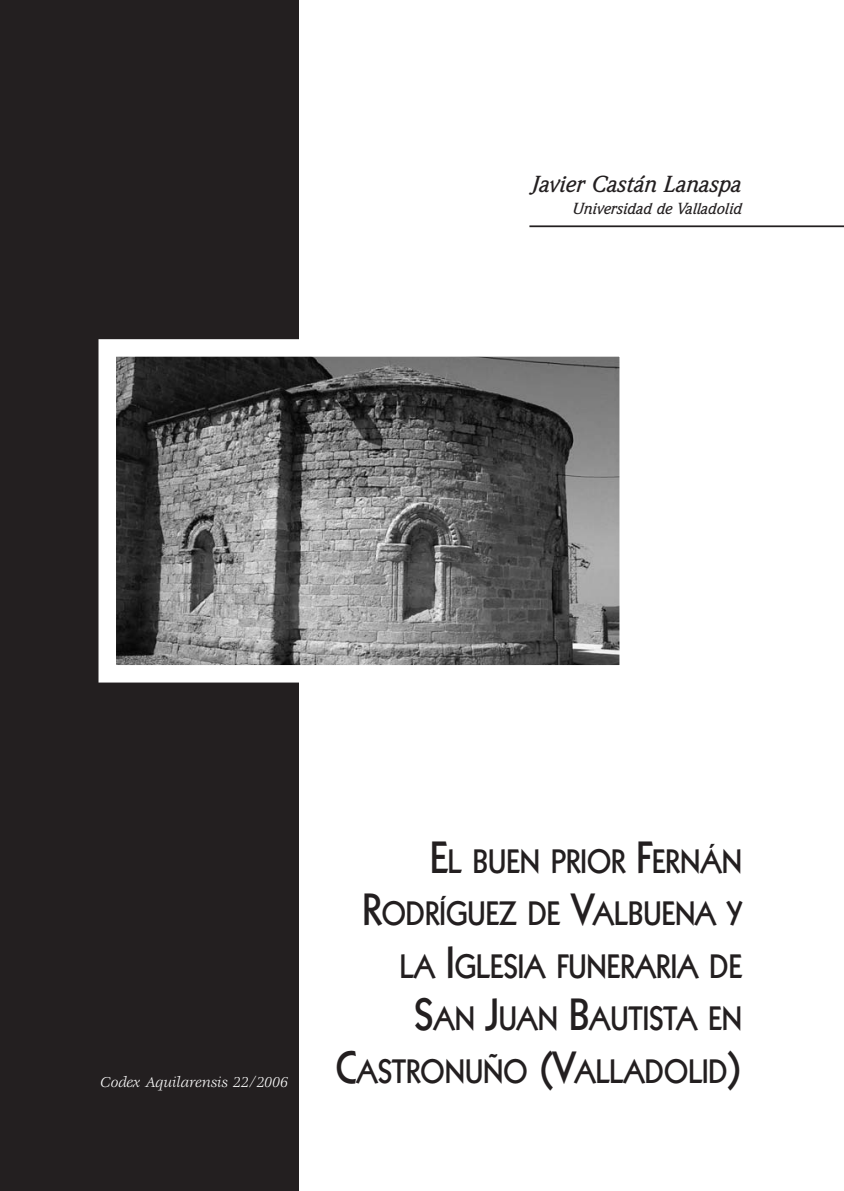
<style>
.page{position:relative;width:844px;height:1191px;background:#fff}
.page>*{position:absolute;margin:0;border:0;box-sizing:border-box;transform-origin:0 0}
.t1{font:800 32.9px/52.5px "Kabel";color:#231f20;text-align:right;scale:.88 1}
.t2{font:italic 500 22.75px "Weidemann";color:#231f20}
.t3{font:italic 15.75px "Veljovic";color:#fff}
.t4{font:italic 500 15.75px "Weidemann";color:#231f20}
.s1{font-size:43.75px}
</style>
<div class="page">
<div style="left:0;top:0;width:298px;height:1191px;background:#231f20"></div>
<hr style="left:529px;top:225px;width:314px;height:2px;background:#231f20">
<img style="left:117px;top:358px;width:500px;height:305px">
<div style="left:98px;top:339px;width:538px;height:343px;border:18px solid #fff"></div>
<p class="t2" style="left:533px;top:176px;width:211px">Javier Castán Lanaspa</p>
<p class="t4" style="left:573px;top:203px;width:170px">Universidad de Valladolid</p>
<p class="t3" style="left:100px;top:1075px;width:189px">Codex Aquilarensis 22/2006</p>
<p class="t1" style="left:362px;top:837px;width:433px"><span class="s1">E</span>L BUEN PRIOR <span class="s1">F</span>ERNÁN<br><span class="s1">R</span>ODRÍGUEZ DE <span class="s1">V</span>ALBUENA Y<br>LA <span class="s1">I</span>GLESIA FUNERARIA DE<br><span class="s1">S</span>AN <span class="s1">J</span>UAN <span class="s1">B</span>AUTISTA EN</p>
<p class="t1" style="left:335px;top:1047px;width:463px"><span class="s1">C</span>ASTRONUÑO <span class="s1">(V</span>ALLADOLID<span class="s1">)</span></p>
</div>
